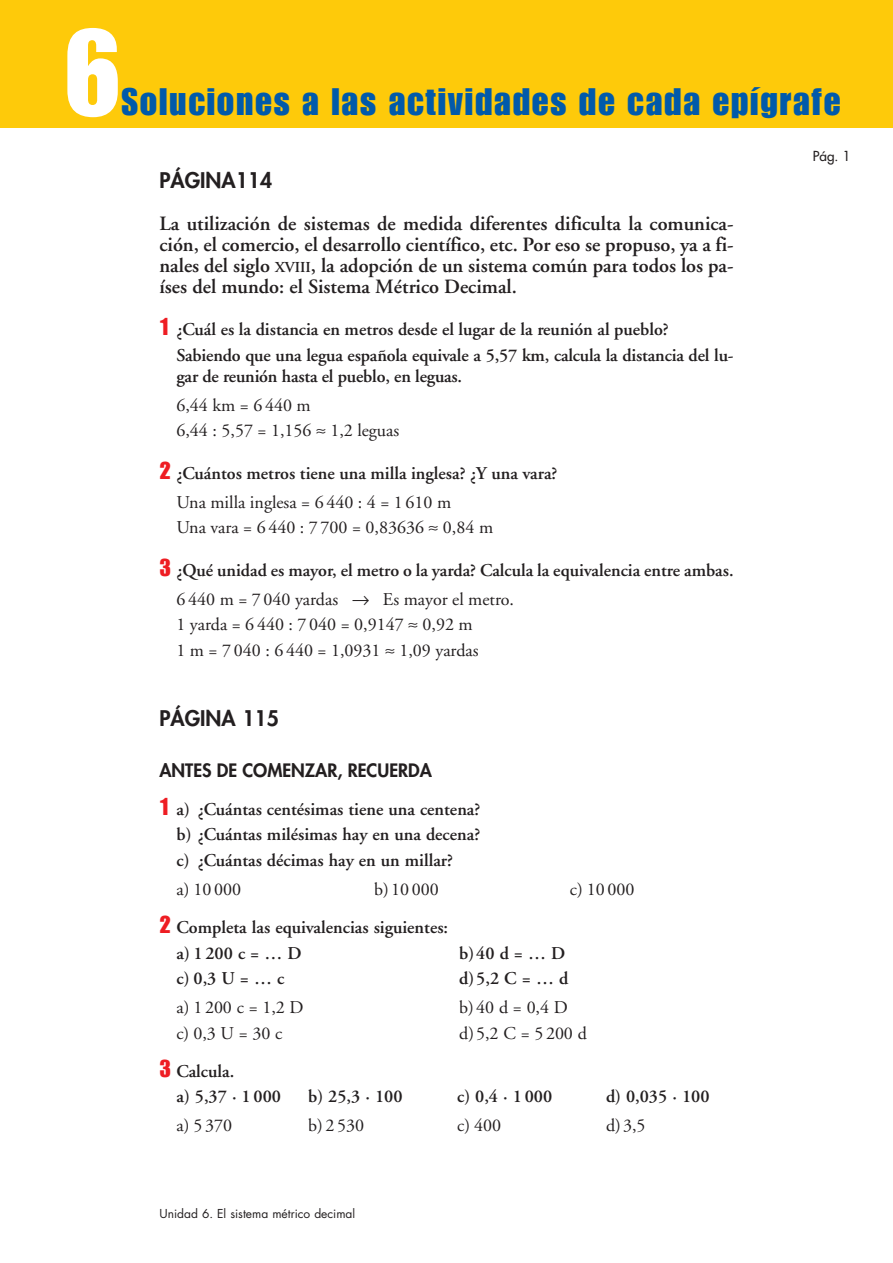
<style>
.page{position:relative;width:893px;height:1263px;background:#fff}
.page>*{position:absolute;margin:0;border:0;box-sizing:border-box;transform-origin:0 0}
.t1{font:120px "Impact";color:#fff}
.t2{font:37.5px "Impact";letter-spacing:.05em;color:#015aaa}
.t3{font:800 21px "Futura";color:#231f20}
.t4{font:600 20.25px/21px "Adobe Garamond";color:#231f20;text-align:justify}
.t5{font:600 18px/25.2px "Adobe Garamond";color:#231f20}
.t6{font:18px/25.2px "Adobe Garamond";color:#231f20}
.t7{font:13.5px "Futura";color:#231f20}
.t8{font:12px "Futura";color:#231f20}
.s1{font-size:15.15px}
.s2{font-family:"Impact";font-weight:400;font-size:24px;color:#ee1d23}
.s3{font-weight:400}
.s4{font-family:"Anaya Math 1"}
.s5{font-family:"Anaya Math 1";font-weight:400}
.s6{font-family:"Futura";font-weight:800}
</style>
<div class="page">
<div style="left:0;top:0;width:893px;height:128px;background:#feca0a"></div>
<p class="t1" style="left:64px;top:30px;width:59px">6</p>
<p class="t2" style="left:121px;top:89px;width:720px">Soluciones a las actividades de cada epígrafe</p>
<p class="t3" style="left:159px;top:170px;width:114px">PÁGINA114</p>
<p class="t4" style="left:159px;top:215px;width:576px">La utilización de sistemas de medida diferentes dificulta la comunica&shy;ción, el comercio, el desarrollo científico, etc. Por eso se propuso, ya a fi&shy;nales del siglo <span class="s1">XVIII</span>, la adopción de un sistema común para todos los pa&shy;íses del mundo: el Sistema Métrico Decimal.</p>
<p class="t5" style="left:176px;top:319px;width:559px;text-indent:-17px"><span class="s2">1</span> ¿Cuál es la distancia en metros desde el lugar de la reunión al pueblo?<br>Sabiendo que una legua española equivale a 5,57 km, calcula la distancia del lu-</p>
<p class="t5" style="left:176px;top:363px;width:287px;line-height:29.5px">gar de reunión hasta el pueblo, en leguas.<br><span class="s3">6,44 km = 6 440 m</span></p>
<p class="t6" style="left:176px;top:420px;width:224px">6,44 : 5,57 = 1,156 <span class="s4">≈</span> 1,2 leguas</p>
<p class="t5" style="left:176px;top:460px;width:382px;line-height:29.5px;text-indent:-17px"><span class="s2">2</span> ¿Cuántos metros tiene una milla inglesa? ¿Y una vara?<br><span class="s3">Una milla inglesa = 6 440 : 4 = 1 610 m</span></p>
<p class="t6" style="left:176px;top:517px;width:318px">Una vara = 6 440 : 7 700 = 0,83636 <span class="s4">≈</span> 0,84 m</p>
<p class="t5" style="left:176px;top:557px;width:559px;line-height:29.5px;text-indent:-17px"><span class="s2">3</span> ¿Qué unidad es mayor, el metro o la yarda? Calcula la equivalencia entre ambas.<br><span class="s3">6 440 m = 7 040 yardas</span> <span class="s5">8</span> <span class="s3">Es mayor el metro.</span></p>
<p class="t6" style="left:176px;top:614px;width:304px">1 yarda = 6 440 : 7 040 = 0,9147 <span class="s4">≈</span> 0,92 m<br>1 m = 7 040 : 6 440 = 1,0931 <span class="s4">≈</span> 1,09 yardas</p>
<p class="t3" style="left:159px;top:709px;width:121px">PÁGINA 115</p>
<p class="t5" style="left:159px;top:754px;width:322px;line-height:38px"><span class="s6">ANTES DE COMENZAR, RECUERDA<br></span><span class="s2">1</span> a) ¿Cuántas centésimas tiene una centena?</p>
<p class="t5" style="left:176px;top:824px;width:305px">b) ¿Cuántas milésimas hay en una decena? c) ¿Cuántas décimas hay en un millar?</p>
<p class="t6" style="left:176px;top:879px;width:66px">a) 10 000</p>
<p class="t6" style="left:374px;top:879px;width:66px">b) 10 000</p>
<p class="t6" style="left:570px;top:879px;width:66px">c) 10 000</p>
<p class="t5" style="left:176px;top:917px;width:273px;text-indent:-17px"><span class="s2">2</span> Completa las equivalencias siguientes: a) 1 200 c = … D</p>
<p class="t5" style="left:459px;top:942px;width:108px">b)40 d = … D</p>
<p class="t5" style="left:176px;top:967px;width:109px">c) 0,3 U = … c</p>
<p class="t5" style="left:459px;top:967px;width:111px">d)5,2 C = … d</p>
<p class="t6" style="left:176px;top:997px;width:129px">a) 1 200 c = 1,2 D</p>
<p class="t6" style="left:459px;top:997px;width:110px">b) 40 d = 0,4 D</p>
<p class="t6" style="left:176px;top:1022px;width:107px">c) 0,3 U = 30 c</p>
<p class="t6" style="left:459px;top:1022px;width:129px">d)5,2 C = 5 200 d</p>
<p class="t5" style="left:176px;top:1060px;width:106px;text-indent:-17px"><span class="s2">3</span> Calcula.<br>a) 5,37 · 1 000</p>
<p class="t5" style="left:308px;top:1085px;width:96px">b) 25,3 · 100</p>
<p class="t5" style="left:457px;top:1085px;width:97px">c) 0,4 · 1 000</p>
<p class="t5" style="left:606px;top:1085px;width:105px">d) 0,035 · 100</p>
<p class="t6" style="left:176px;top:1115px;width:57px">a) 5 370</p>
<p class="t6" style="left:308px;top:1115px;width:57px">b) 2 530</p>
<p class="t6" style="left:457px;top:1115px;width:46px">c) 400</p>
<p class="t6" style="left:606px;top:1115px;width:41px">d)3,5</p>
<p class="t8" style="left:159px;top:1208px;width:197px">Unidad 6. El sistema métrico decimal</p>
<p class="t7" style="left:813px;top:149px;width:39px">Pág. 1</p>
</div>
